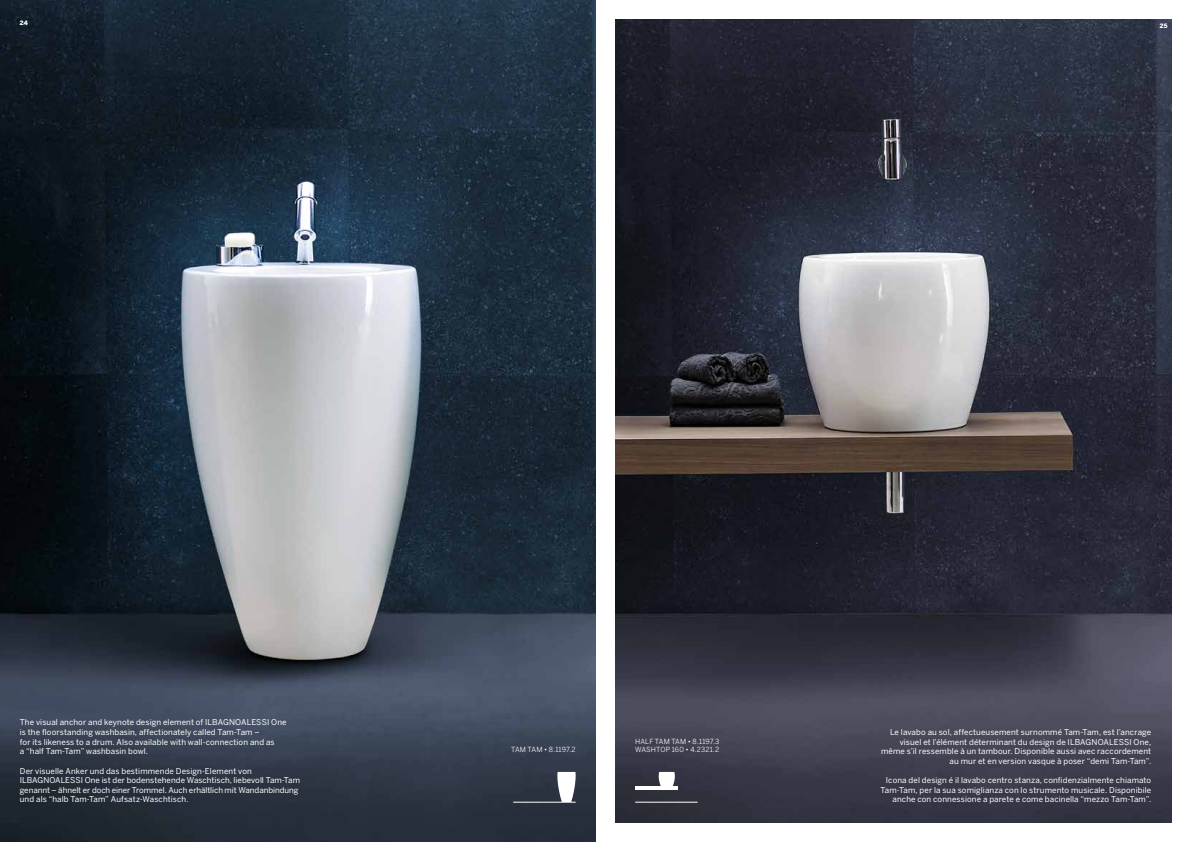
<style>
.page{position:relative;width:1191px;height:842px;background:#fff}
.page>*{position:absolute;margin:0;border:0;box-sizing:border-box;transform-origin:0 0}
.t1{font:8px/9.6px "Benton Sans";letter-spacing:.01em;color:#fff}
.t2{font:7px/8.4px "Benton Sans";letter-spacing:.02em;color:#fff}
.t3{font:900 6px "Benton Sans";color:#fff}
</style>
<div class="page">
<img style="left:0;top:0;width:595px;height:842px">
<svg style="left:557px;top:772px;width:18px;height:30px"></svg>
<hr style="left:513px;top:802px;width:62px;height:1px;background:#fff">
<img style="left:615px;top:20px;width:556px;height:802px">
<hr style="left:635px;top:802px;width:62px;height:1px;background:#fff">
<svg style="left:658px;top:772px;width:17px;height:14px"></svg>
<hr style="left:635px;top:786px;width:42px;height:3px;background:#fff">
<p class="t3" style="left:20px;top:19px;width:10px">24</p>
<p class="t3" style="left:1159px;top:22px;width:9px">25</p>
<p class="t1" style="left:20px;top:718px;width:268px">The visual anchor and keynote design element of ILBAGNOALESSI One is the floorstanding washbasin, affectionately called Tam-Tam –<br>for its likeness to a drum. Also available with wall-connection and as<br>a “half Tam-Tam” washbasin bowl.</p>
<p class="t1" style="left:20px;top:766px;width:282px">Der visuelle Anker und das bestimmende Design-Element von ILBAGNOALESSI One ist der bodenstehende Waschtisch, liebevoll Tam-Tam genannt – ähnelt er doch einer Trommel. Auch erhältlich mit Wandanbindung und als “halb Tam-Tam” Aufsatz-Waschtisch.</p>
<p class="t2" style="left:511px;top:745px;width:66px">TAM TAM • 8.1197.2</p>
<p class="t2" style="left:635px;top:737px;width:86px">HALF TAM TAM • 8.1197.3<br>WASHTOP 160 • 4.2321.2</p>
<p class="t1" style="left:881px;top:727px;width:272px;text-align:right">Le lavabo au sol, affectueusement surnommé Tam-Tam, est l’ancrage visuel et l’élément déterminant du design de ILBAGNOALESSI One, même s’il ressemble à un tambour. Disponible aussi avec raccordement au mur et en version vasque à poser “demi Tam-Tam”.</p>
<p class="t1" style="left:880px;top:775px;width:272px;text-align:right">Icona del design é il lavabo centro stanza, confidenzialmente chiamato<br>Tam-Tam, per la sua somiglianza con lo strumento musicale. Disponibile anche con connessione a parete e come bacinella “mezzo Tam-Tam”.</p>
</div>
